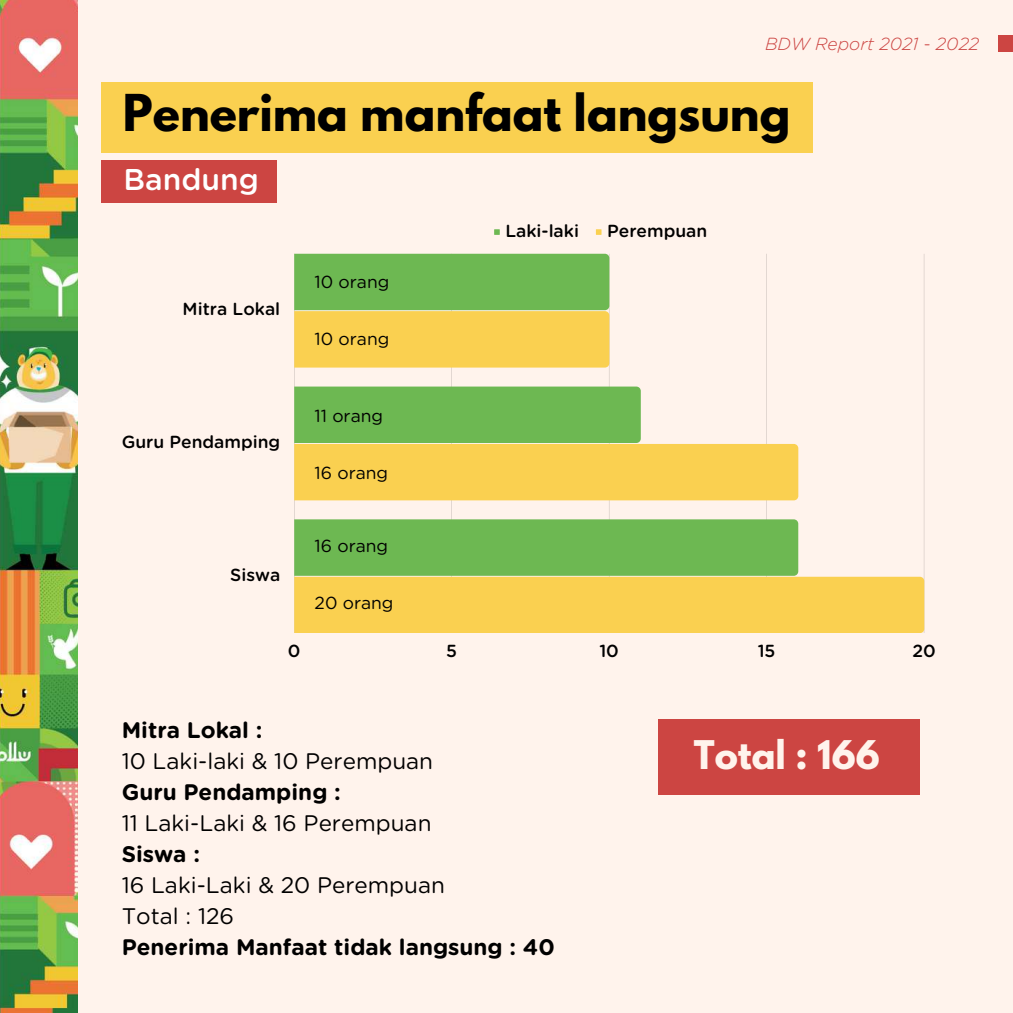
<style>
.page{position:relative;width:1013px;height:1013px;background:#fff}
.page>*{position:absolute;margin:0;border:0;box-sizing:border-box;transform-origin:0 0}
.t1{font:700 45px "League Spartan";color:#000}
.t2{font:700 35px "League Spartan";color:#fff3ec}
.t3{font:500 30px "Gotham Rounded";color:#fff}
.t4{font:22.5px/31px "Gotham Rounded";color:#000}
.t5{font:700 22.5px "Gotham Rounded";color:#000}
.t6{font:500 17.5px "Gotham Rounded";color:#000}
.t7{font:17.5px "Gotham Rounded";color:#000}
.t8{font:italic 300 17.5px "Gotham Rounded";color:#cc4542}
</style>
<div class="page">
<div style="left:0;top:0;width:1012px;height:1012px;background:#fff3ec"></div>
<img style="left:0;top:0;width:78px;height:1012px">
<div style="left:101px;top:82px;width:711px;height:70px;background:#fad050"></div>
<div style="left:101px;top:160px;width:176px;height:43px;background:#cc4542"></div>
<svg style="left:494px;top:229px;width:6px;height:6px"></svg>
<svg style="left:596px;top:229px;width:5px;height:6px"></svg>
<svg style="left:294px;top:254px;width:625px;height:379px"></svg>
<svg style="left:636px;top:386px;width:4px;height:57px"></svg>
<svg style="left:793px;top:519px;width:5px;height:57px"></svg>
<svg style="left:605px;top:254px;width:4px;height:113px"></svg>
<svg style="left:793px;top:444px;width:5px;height:56px"></svg>
<svg style="left:919px;top:576px;width:5px;height:57px"></svg>
<div style="left:658px;top:719px;width:261px;height:76px;background:#cc4542"></div>
<div style="left:998px;top:35px;width:14px;height:17px;background:#cc4542"></div>
<p class="t8" style="left:765px;top:36px;width:216px">BDW Report 2021 - 2022</p>
<h1 class="t1" style="left:123px;top:90px;width:669px">Penerima manfaat langsung</h1>
<h3 class="t3" style="left:123px;top:166px;width:137px">Bandung</h3>
<p class="t6" style="left:505px;top:223px;width:75px">Laki-laki</p>
<p class="t6" style="left:607px;top:223px;width:102px">Perempuan</p>
<p class="t6" style="left:183px;top:301px;width:99px">Mitra Lokal</p>
<p class="t7" style="left:314px;top:273px;width:76px">10 orang</p>
<p class="t7" style="left:314px;top:330px;width:76px">10 orang</p>
<p class="t6" style="left:122px;top:434px;width:160px">Guru Pendamping</p>
<p class="t7" style="left:314px;top:408px;width:70px">11 orang</p>
<p class="t7" style="left:314px;top:465px;width:75px">16 orang</p>
<p class="t6" style="left:230px;top:567px;width:52px">Siswa</p>
<p class="t7" style="left:314px;top:537px;width:75px">16 orang</p>
<p class="t7" style="left:314px;top:594px;width:80px">20 orang</p>
<p class="t6" style="left:288px;top:643px;width:14px">0</p>
<p class="t6" style="left:446px;top:643px;width:12px">5</p>
<p class="t6" style="left:599px;top:643px;width:21px">10</p>
<p class="t6" style="left:757px;top:643px;width:19px">15</p>
<p class="t6" style="left:912px;top:643px;width:25px">20</p>
<p class="t5" style="left:122px;top:720px;width:142px">Mitra Lokal :</p>
<p class="t4" style="left:122px;top:747px;width:313px">10 Laki-laki &amp; 10 Perempuan</p>
<p class="t5" style="left:122px;top:782px;width:221px">Guru Pendamping :</p>
<p class="t4" style="left:122px;top:809px;width:311px">11 Laki-Laki &amp; 16 Perempuan</p>
<p class="t5" style="left:122px;top:844px;width:80px">Siswa :</p>
<p class="t4" style="left:122px;top:870px;width:325px">16 Laki-Laki &amp; 20 Perempuan<br>Total : 126</p>
<p class="t5" style="left:122px;top:937px;width:435px">Penerima Manfaat tidak langsung : 40</p>
<h2 class="t2" style="left:693px;top:737px;width:188px">Total : 166</h2>
</div>
